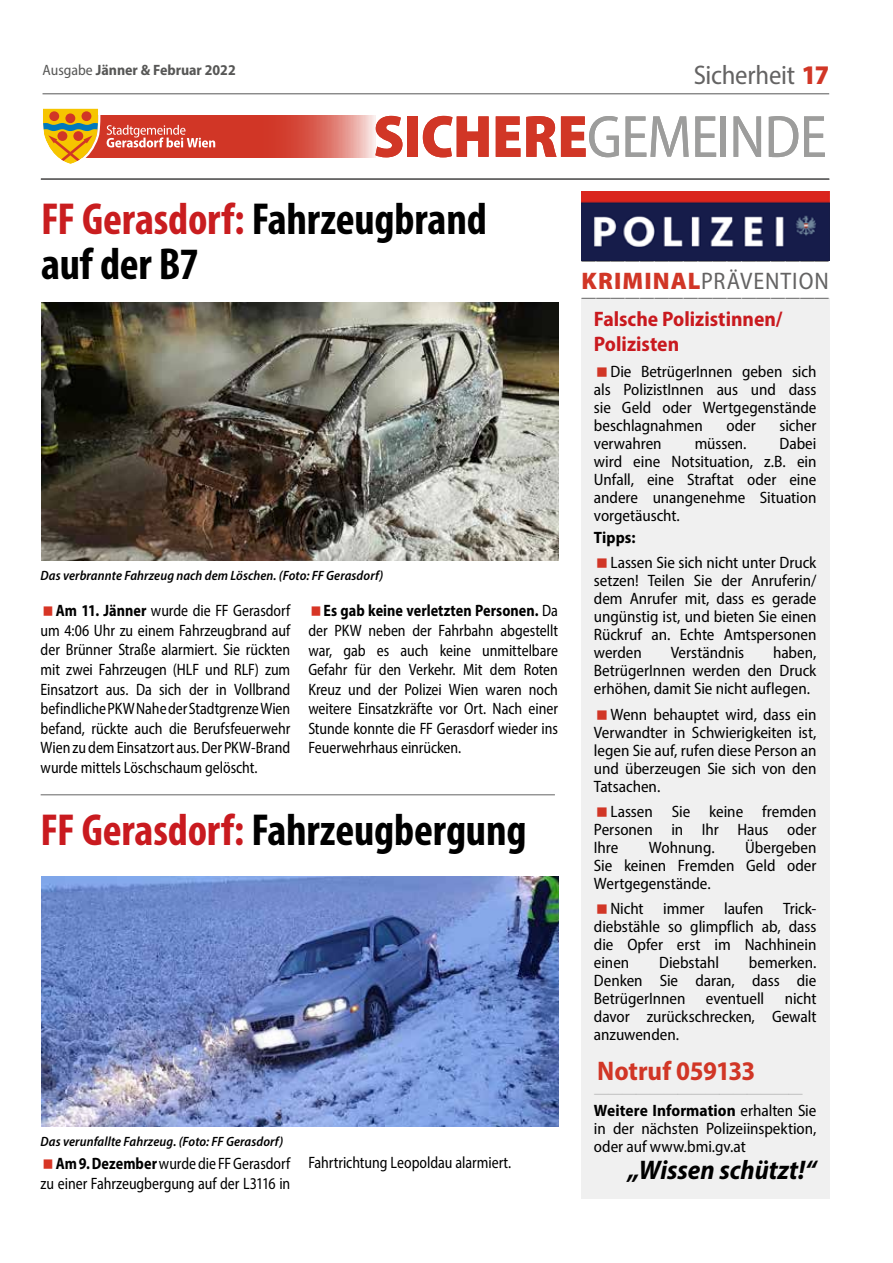
<style>
.page{position:relative;width:893px;height:1263px;background:#fff}
.page>*{position:absolute;margin:0;border:0;box-sizing:border-box;transform-origin:0 0}
.t1{font:semi-condensed 60px "Myriad Pro";letter-spacing:-.015em;color:#9d9d9c}
.t2{font:700 condensed 45px/45px "Myriad Pro";letter-spacing:-.005em;color:#000}
.t3{font:italic 700 semi-condensed 27px "Myriad Pro";color:#000}
.t4{font:semi-condensed 27px "Myriad Pro";letter-spacing:-.01em;color:#646363}
.t5{font:700 semi-condensed 27px "Myriad Pro";letter-spacing:-.01em;color:#d13626}
.t6{font:semi-condensed 24px "Myriad Pro";letter-spacing:.04em;color:#646363}
.t7{font:700 semi-condensed 21px/25.2px "Myriad Pro";color:#c91a1f}
.t8{font:semi-condensed 16.5px/18px "Myriad Pro";letter-spacing:-.005em;color:#000;text-align:justify}
.t9{font:semi-condensed 16.5px/19.5px "Myriad Pro";letter-spacing:-.005em;color:#000;text-align:justify;scale:.92 1}
.t10{font:700 semi-condensed 16.5px "Myriad Pro";letter-spacing:.005em;color:#000}
.t11{font:italic 300 semi-condensed 15px "Myriad Pro";color:#000}
.t12{font:700 semi-condensed 15px "Myriad Pro";color:#575756}
.t13{font:300 semi-condensed 15px "Myriad Pro";color:#9d9d9c}
.t14{font:italic 600 semi-condensed 13.5px "Myriad Pro";letter-spacing:.01em;color:#000}
.s1{font-weight:400}
.s2{font-weight:900;color:#d13626}
.s3{color:#c91d1f}
.s4{color:#c91a1f}
.s5{font-weight:700}
.s6{font-weight:900;font-stretch:normal;color:#d13626}
</style>
<div class="page">
<hr style="left:43px;top:94px;width:786px;height:1px;background:#575756">
<svg style="left:215px;top:115px;width:161px;height:43px;background:#da6154"></svg>
<svg style="left:43px;top:108px;width:172px;height:56px"></svg>
<hr style="left:41px;top:179px;width:788px;height:1px;background:#646363">
<img style="left:41px;top:303px;width:517px;height:258px">
<div style="left:581px;top:298px;width:248px;height:900px;background:#f0f0f0"></div>
<img style="left:581px;top:192px;width:248px;height:69px">
<hr style="left:41px;top:794px;width:514px;height:1px;background:#646363">
<img style="left:41px;top:877px;width:517px;height:249px">
<p class="t12" style="left:43px;top:60px;width:195px"><span class="s1">Ausgabe</span> Jänner &amp; Februar 2022</p>
<h3 class="t4" style="left:694px;top:58px;width:137px">Sicherheit <span class="s2">17</span></h3>
<h1 class="t1" style="left:373px;top:100px;width:455px"><span class="s2">SICHERE</span>GEMEINDE</h1>
<h2 class="t2" style="left:41px;top:196px;width:447px"><span class="s3">FF Gerasdorf</span><span class="s4">:</span> Fahrzeugbrand auf der B7</h2>
<p class="t14" style="left:41px;top:567px;width:344px">Das verbrannte Fahrzeug nach dem Löschen. (Foto: FF Gerasdorf)</p>
<p class="t9" style="left:41px;top:601px;width:273px;text-indent:15px"><span class="s5">Am 11. Jänner</span> wurde die FF Gerasdorf um 4:06 Uhr zu einem Fahrzeugbrand auf der Brünner Straße alarmiert. Sie rückten mit zwei Fahrzeugen (HLF und RLF) zum Einsatzort aus. Da sich der in Vollbrand befindliche PKW Nahe der Stadtgrenze Wien befand, rückte auch die Berufsfeuerwehr Wien zu dem Einsatzort aus. Der PKW-Brand wurde mittels Löschschaum gelöscht.</p>
<p class="t9" style="left:308px;top:601px;width:273px;text-indent:15px"><span class="s5">Es gab keine verletzten Personen.</span> Da der PKW neben der Fahrbahn abgestellt war, gab es auch keine unmittelbare Gefahr für den Verkehr. Mit dem Roten Kreuz und der Polizei Wien waren noch weitere Einsatzkräfte vor Ort. Nach einer Stunde konnte die FF Gerasdorf wieder ins Feuerwehrhaus einrücken.</p>
<h2 class="t2" style="left:41px;top:807px;width:487px"><span class="s4">FF Gerasdorf:</span> Fahrzeugbergung</h2>
<p class="t14" style="left:41px;top:1133px;width:244px">Das verunfallte Fahrzeug. (Foto: FF Gerasdorf)</p>
<p class="t9" style="left:41px;top:1154px;width:273px;text-align:right"><span class="s5">Am 9. Dezember</span> wurde die FF Gerasdorf zu einer Fahrzeugbergung auf der L3116 in</p>
<p class="t9" style="left:308px;top:1153px;width:222px">Fahrtrichtung Leopoldau alarmiert.</p>
<p class="t11" style="left:581px;top:251px;width:250px">—————————————————</p>
<h3 class="t6" style="left:581px;top:266px;width:249px"><span class="s6">KRIMINAL</span>PRÄVENTION</h3>
<p class="t11" style="left:581px;top:288px;width:250px">—————————————————</p>
<p class="t7" style="left:594px;top:306px;width:190px">Falsche Polizistinnen/<br>Polizisten</p>
<p class="t8" style="left:594px;top:362px;width:224px;text-indent:16px">Die BetrügerInnen geben sich als PolizistInnen aus und dass sie Geld oder Wertgegenstände beschlagnahmen</p>
<p class="t8" style="left:726px;top:416px;width:31px">oder</p>
<p class="t8" style="left:779px;top:416px;width:38px">sicher</p>
<p class="t8" style="left:594px;top:434px;width:69px">verwahren</p>
<p class="t8" style="left:695px;top:434px;width:53px">müssen.</p>
<p class="t8" style="left:594px;top:434px;width:224px;text-indent:186px">Dabei wird eine Notsituation, z.B. ein Unfall, eine Straftat oder eine andere unangenehme Situation vorgetäuscht.</p>
<p class="t10" style="left:594px;top:527px;width:43px">Tipps:</p>
<p class="t8" style="left:594px;top:553px;width:224px;text-indent:16px">Lassen Sie sich nicht unter Druck setzen! Teilen Sie der Anruferin/ dem Anrufer mit, dass es gerade ungünstig ist, und bieten Sie einen Rückruf an. Echte Amtspersonen werden</p>
<p class="t8" style="left:594px;top:643px;width:224px;text-indent:179px">haben, BetrügerInnen werden den Druck erhöhen, damit Sie nicht auflegen.</p>
<p class="t8" style="left:594px;top:705px;width:224px;text-indent:16px">Wenn behauptet wird, dass ein Verwandter in Schwierigkeiten ist, legen Sie auf, rufen diese Person an und überzeugen Sie sich von den Tatsachen.</p>
<p class="t8" style="left:594px;top:802px;width:224px;text-indent:16px">Lassen Sie keine fremden Personen in Ihr Haus oder Ihre</p>
<p class="t8" style="left:671px;top:643px;width:75px">Verständnis</p>
<p class="t8" style="left:594px;top:838px;width:224px;text-indent:151px">Übergeben Sie keinen Fremden Geld oder Wertgegenstände.</p>
<p class="t8" style="left:594px;top:899px;width:224px;text-indent:16px">Nicht immer laufen Trick&shy;diebstähle so glimpflich ab, dass die Opfer erst im Nachhinein einen</p>
<p class="t8" style="left:649px;top:838px;width:67px">Wohnung.</p>
<p class="t8" style="left:594px;top:953px;width:224px;text-indent:155px">bemerken.<br>Denken Sie daran, dass die BetrügerInnen eventuell nicht davor zurückschrecken, Gewalt anzuwenden.</p>
<h3 class="t5" style="left:597px;top:1054px;width:160px">Notruf 059133</h3>
<p class="t13" style="left:594px;top:1084px;width:211px">———————————————</p>
<p class="t8" style="left:594px;top:1101px;width:224px"><span class="s5">Weitere Information</span> erhalten Sie in der nächsten Polizeiinspektion, oder auf www.bmi.gv.at</p>
<h3 class="t3" style="left:628px;top:1153px;width:190px">„Wissen schützt!“</h3>
<p class="t8" style="left:659px;top:953px;width:61px">Diebstahl</p>
</div>
